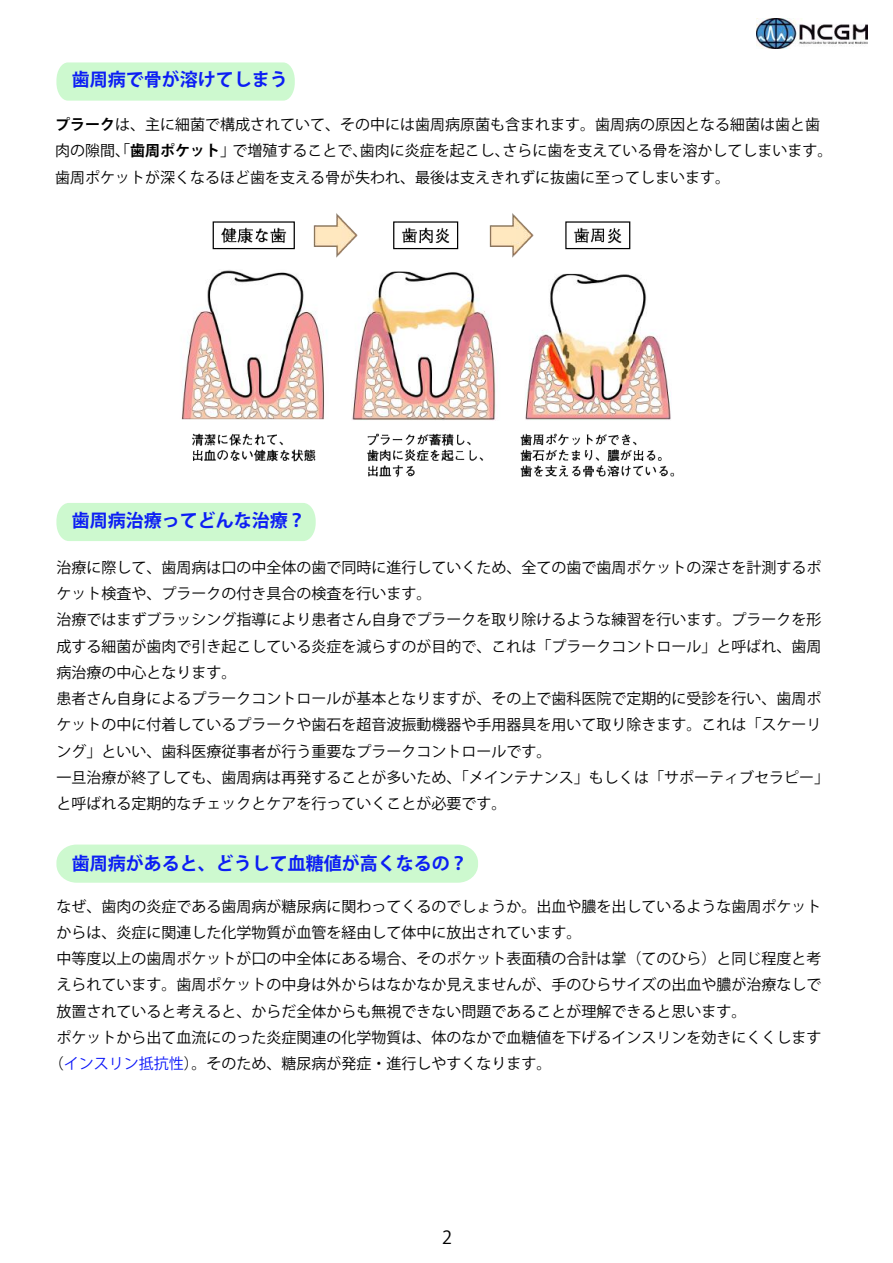
<style>
.page{position:relative;width:893px;height:1263px;background:#fff}
.page>*{position:absolute;margin:0;border:0;box-sizing:border-box;transform-origin:0 0}
.t1{font:700 18px "Koz Go Pro";color:#0c1ef4}
.t2{font:18px "Koz Go Pro";color:#000}
.t3{font:15px/26.2px "Koz Go Pro";color:#000}
.s1{font-weight:700}
.s2{color:#0b16f9}
</style>
<div class="page">
<img style="left:756px;top:18px;width:112px;height:31px">
<svg style="left:56px;top:62px;width:239px;height:39px;background:#cff9d1"></svg>
<div style="left:56px;top:503px;width:260px;height:38px;background:#cdf9cf"></div>
<svg style="left:56px;top:844px;width:422px;height:39px;background:#cff9d0"></svg>
<img style="left:181px;top:213px;width:494px;height:265px">
<p class="t1" style="left:72px;top:68px;width:217px">歯周病で骨が溶けてしまう</p>
<p class="t3" style="left:55px;top:112px;width:779px"><span class="s1">プラーク</span>は、主に細菌で構成されていて、その中には歯周病原菌も含まれます。歯周病の原因となる細菌は歯と歯肉の隙間、「<span class="s1">歯周ポケット</span>」で増殖することで、歯肉に炎症を起こし、さらに歯を支えている骨を溶かしてしまいます。歯周ポケットが深くなるほど歯を支える骨が失われ、最後は支えきれずに抜歯に至ってしまいます。</p>
<p class="t1" style="left:72px;top:508px;width:235px">歯周病治療ってどんな治療？</p>
<p class="t3" style="left:56px;top:555px;width:774px">治療に際して、歯周病は口の中全体の歯で同時に進行していくため、全ての歯で歯周ポケットの深さを計測するポケット検査や、プラークの付き具合の検査を行います。<br>治療ではまずブラッシング指導により患者さん自身でプラークを取り除けるような練習を行います。プラークを形成する細菌が歯肉で引き起こしている炎症を減らすのが目的で、これは「プラークコントロール」と呼ばれ、歯周病治療の中心となります。<br>患者さん自身によるプラークコントロールが基本となりますが、その上で歯科医院で定期的に受診を行い、歯周ポケットの中に付着しているプラークや歯石を超音波振動機器や手用器具を用いて取り除きます。これは「スケーリング」といい、歯科医療従事者が行う重要なプラークコントロールです。<br>一旦治療が終了しても、歯周病は再発することが多いため、「メインテナンス」もしくは「サポーティブセラピー」と呼ばれる定期的なチェックとケアを行っていくことが必要です。</p>
<p class="t1" style="left:72px;top:851px;width:397px">歯周病があると、どうして血糖値が高くなるの？</p>
<p class="t3" style="left:56px;top:893px;width:767px">なぜ、歯肉の炎症である歯周病が糖尿病に関わってくるのでしょうか。出血や膿を出しているような歯周ポケット</p>
<p class="t3" style="left:56px;top:919px;width:527px">からは、炎症に関連した化学物質が血管を経由して体中に放出されています。</p>
<p class="t3" style="left:56px;top:946px;width:767px">中等度以上の歯周ポケットが口の中全体にある場合、そのポケット表面積の合計は掌（てのひら）と同じ程度と考</p>
<p class="t3" style="left:56px;top:972px;width:767px">えられています。歯周ポケットの中身は外からはなかなか見えませんが、手のひらサイズの出血や膿が治療なしで</p>
<p class="t3" style="left:56px;top:998px;width:692px">放置されていると考えると、からだ全体からも無視できない問題であることが理解できると思います。</p>
<p class="t3" style="left:56px;top:1024px;width:767px">ポケットから出て血流にのった炎症関連の化学物質は、体のなかで血糖値を下げるインスリンを効きにくくします</p>
<p class="t3" style="left:49px;top:1051px;width:504px">（<span class="s2">インスリン抵抗性</span>）。そのため、糖尿病が発症・進行しやすくなります。</p>
<p class="t2" style="left:442px;top:1225px;width:11px">2</p>
</div>
